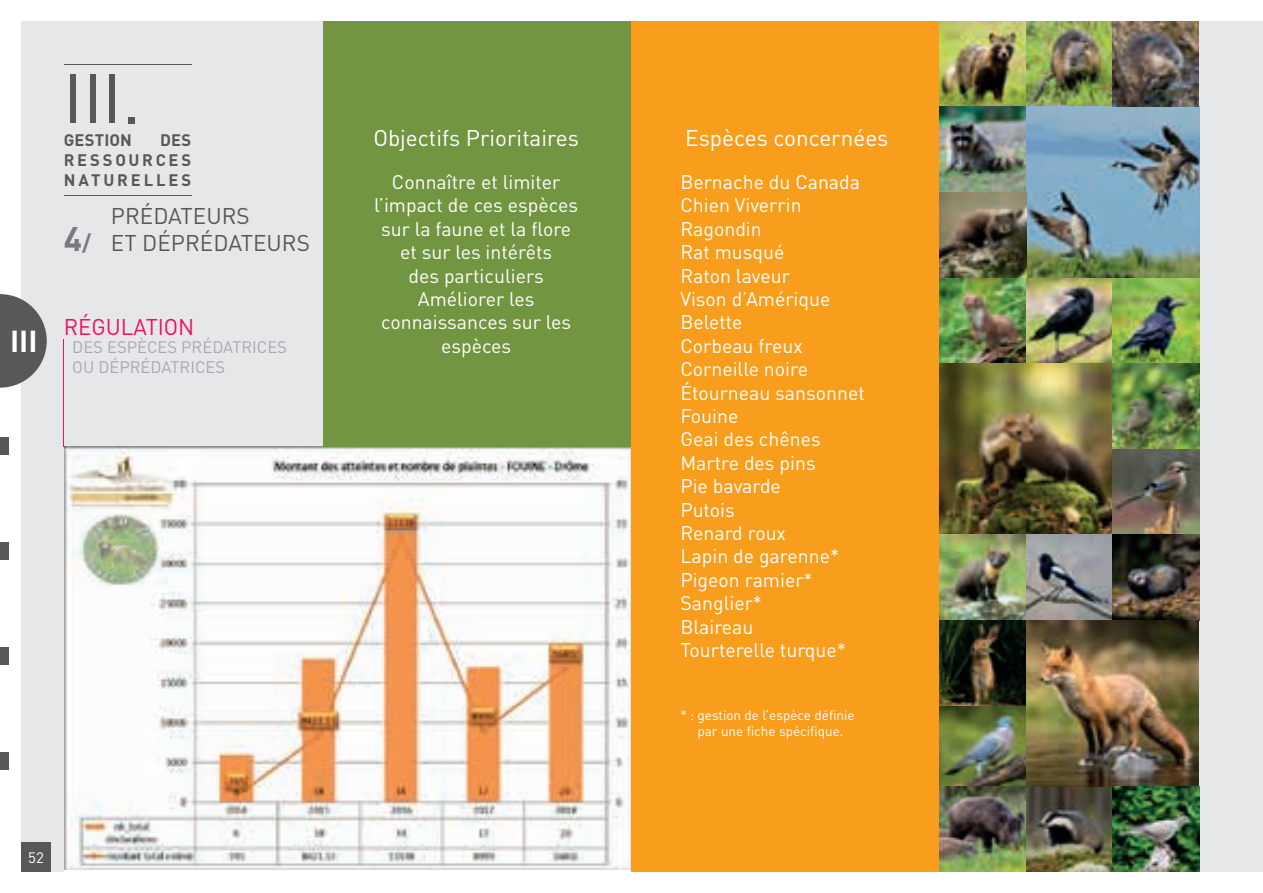
<style>
.page{position:relative;width:1263px;height:893px;background:#fff}
.page>*{position:absolute;margin:0;border:0;box-sizing:border-box;transform-origin:0 0}
.t1{font:68.85px "DIN";color:#57585a}
.t2{font:700 30px "DIN";color:#fff}
.t3{font:22.5px "DIN";color:#fff}
.t4{font:22.5px/27px "DIN";color:#57585a;text-align:center}
.t5{font:22.5px "DIN";color:#ed115f}
.t6{font:19.5px/23.4px "DIN";color:#fff;text-align:center}
.t7{font:16.5px/19.8px "DIN";color:#a8a9ad}
.t8{font:700 16.5px/19.8px "DIN";letter-spacing:.16em;color:#57585a;text-align:justify}
.t9{font:700 16.5px "DIN";letter-spacing:.005em;color:#57585a}
.t10{font:15px "DIN";color:#fff}
.t11{font:13.5px/16.2px "DIN";color:#fff;text-align:center}
.s1{font-weight:700;font-size:33.75px;color:#787a7d}
.s2{font-weight:700;color:#787a7d}
</style>
<div class="page">
<div style="left:21px;top:21px;width:1242px;height:851px;background:#e6e7e9"></div>
<div style="left:21px;top:842px;width:30px;height:30px;background:#57585a"></div>
<svg style="left:0;top:294px;width:47px;height:94px"></svg>
<div style="left:0;top:437px;width:9px;height:17px;background:#57585a"></div>
<div style="left:0;top:542px;width:9px;height:17px;background:#57585a"></div>
<div style="left:0;top:648px;width:9px;height:17px;background:#57585a"></div>
<div style="left:0;top:753px;width:9px;height:17px;background:#57585a"></div>
<hr style="left:64px;top:64px;width:127px;height:1px;background:#57585a">
<hr style="left:64px;top:195px;width:127px;height:1px;background:#57585a">
<img style="left:64px;top:446px;width:567px;height:424px">
<div style="left:323px;top:21px;width:308px;height:425px;background:#719541"></div>
<hr style="left:63px;top:339px;width:1px;height:107px;background:#ed115f">
<div style="left:631px;top:21px;width:309px;height:851px;background:#f89e1c"></div>
<img style="left:940px;top:21px;width:86px;height:86px">
<img style="left:1026px;top:21px;width:86px;height:86px">
<img style="left:940px;top:107px;width:86px;height:85px">
<img style="left:1026px;top:107px;width:173px;height:171px">
<img style="left:940px;top:192px;width:86px;height:86px">
<img style="left:940px;top:278px;width:86px;height:86px">
<img style="left:1026px;top:278px;width:87px;height:86px">
<img style="left:940px;top:364px;width:172px;height:171px">
<img style="left:940px;top:535px;width:86px;height:85px">
<svg style="left:1026px;top:535px;width:87px;height:85px;background:#8d8e90"></svg>
<svg style="left:940px;top:620px;width:86px;height:86px;background:#242517"></svg>
<img style="left:940px;top:706px;width:86px;height:80px">
<img style="left:940px;top:786px;width:86px;height:86px">
<img style="left:1026px;top:786px;width:87px;height:86px">
<img style="left:1112px;top:21px;width:87px;height:86px">
<img style="left:1113px;top:278px;width:86px;height:86px">
<img style="left:1112px;top:364px;width:87px;height:85px">
<img style="left:1112px;top:449px;width:87px;height:86px">
<img style="left:1113px;top:535px;width:86px;height:85px">
<img style="left:1026px;top:620px;width:173px;height:166px">
<img style="left:1113px;top:786px;width:86px;height:86px">
<h2 class="t2" style="left:10px;top:322px;width:29px">III</h2>
<h1 class="t1" style="left:64px;top:55px;width:78px">III.</h1>
<p class="t9" style="left:64px;top:129px;width:70px">GESTION</p>
<p class="t8" style="left:64px;top:129px;width:129px;text-indent:97px">DES RESSOURCES NATURELLES</p>
<p class="t4" style="left:64px;top:202px;width:248px">PRÉDATEURS<br><span class="s1">4</span><span class="s2">/</span> ET DÉPRÉDATEURS</p>
<p class="t5" style="left:64px;top:313px;width:132px">RÉGULATION</p>
<p class="t7" style="left:72px;top:337px;width:216px">DES ESPÈCES PRÉDATRICES<br>OU DÉPRÉDATRICES</p>
<p class="t3" style="left:373px;top:124px;width:207px">Objectifs Prioritaires</p>
<p class="t6" style="left:374px;top:170px;width:205px">Connaître et limiter l’impact de ces espèces sur la faune et la flore et sur les intérêts<br>des particuliers<br>Améliorer les connaissances sur les espèces</p>
<p class="t10" style="left:28px;top:848px;width:17px">52</p>
<p class="t3" style="left:685px;top:124px;width:205px">Espèces concernées</p>
<p class="t6" style="left:680px;top:170px;width:186px;text-align:left">Bernache du Canada<br>Chien Viverrin<br>Ragondin<br>Rat musqué<br>Raton laveur<br>Vison d’Amérique<br>Belette<br>Corbeau freux<br>Corneille noire<br>Étourneau sansonnet<br>Fouine<br>Geai des chênes<br>Martre des pins<br>Pie bavarde<br>Putois<br>Renard roux<br>Lapin de garenne*<br>Pigeon ramier*<br>Sanglier*<br>Blaireau<br>Tourterelle turque*</p>
<p class="t11" style="left:680px;top:707px;width:176px">* : gestion de l’espèce définie par une fiche spécifique.</p>
</div>
